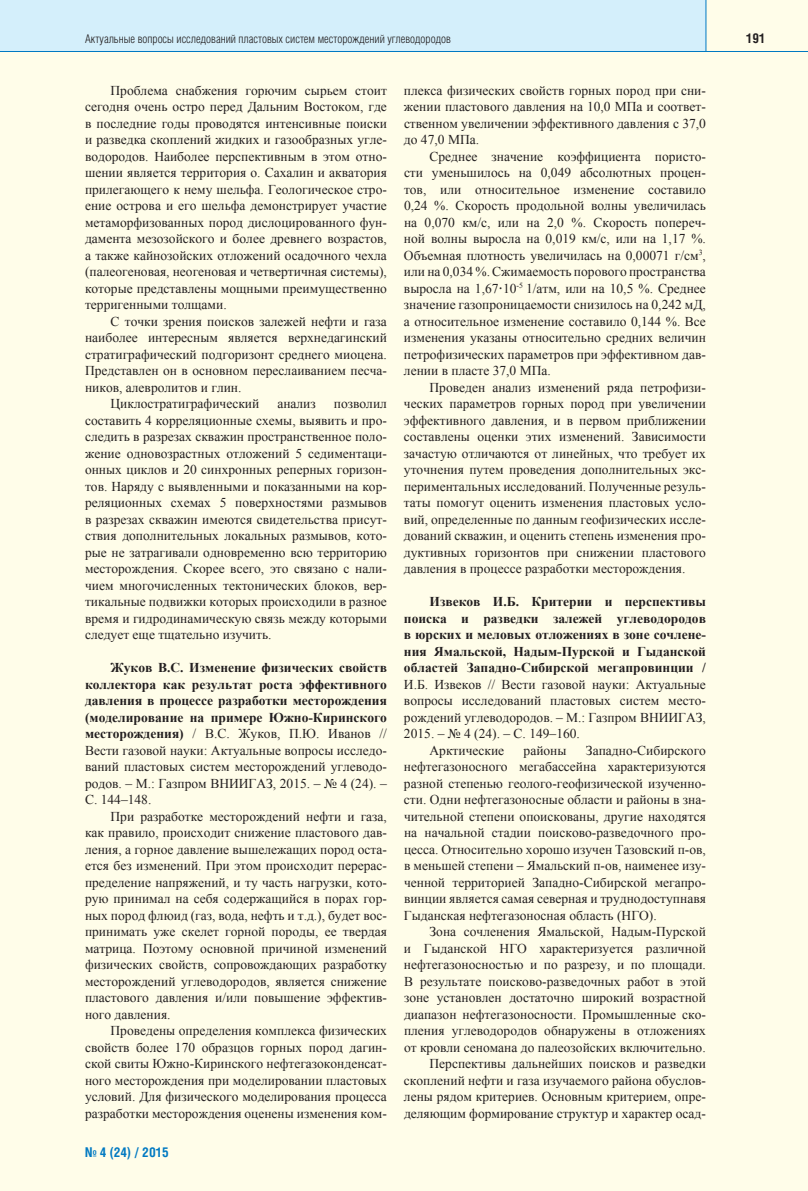
<style>
.page{position:relative;width:808px;height:1191px;background:#fff}
.page>*{position:absolute;margin:0;border:0;box-sizing:border-box;transform-origin:0 0}
.t1{font:13.5px/16.5px "Times New Roman";color:#231f20;text-align:justify}
.t2{font:700 13.5px/16.5px "Times New Roman";color:#231f20;text-align:justify}
.t3{font:700 13.5px "Helios Cond";color:#0079c2}
.t4{font:700 13.5px "Helios Cond";color:#231f20}
.t5{font:300 12px "Helios Cond";color:#231f20}
.s1{font-weight:400}
.s2{font-weight:700}
</style>
<div class="page">
<div style="left:0;top:52px;width:808px;height:1139px;background:#fffde9"></div>
<div style="left:0;top:0;width:706px;height:51px;background:#d4effb"></div>
<div style="left:706px;top:0;width:102px;height:51px;background:#fffde9"></div>
<hr style="left:0;top:51px;width:808px;height:1px;background:#0079c2">
<hr style="left:705px;top:0;width:1px;height:51px;background:#0079c2">
<p class="t5" style="left:85px;top:34px;width:367px">Актуальные вопросы исследований пластовых систем месторождений углеводородов</p>
<p class="t4" style="left:746px;top:33px;width:21px">191</p>
<p class="t1" style="left:85px;top:82px;width:303px;text-indent:26px">Проблема снабжения горючим сырьем стоит сегодня очень остро перед Дальним Востоком, где в последние годы проводятся интенсивные поиски и разведка скоплений жидких и газообразных угле&shy;водородов. Наиболее перспективным в этом отно&shy;шении является территория о. Сахалин и акватория прилегающего к нему шельфа. Геологическое стро&shy;ение острова и его шельфа демонстрирует участие метаморфизованных пород дислоцированного фун&shy;дамента мезозойского и более древнего возрастов, а также кайнозойских отложений осадочного чехла (палеогеновая, неогеновая и четвертичная системы), которые представлены мощными преимущественно терригенными толщами.</p>
<p class="t1" style="left:111px;top:313px;width:278px">С точки зрения поисков залежей нефти и газа</p>
<p class="t1" style="left:85px;top:329px;width:303px">наиболее интересным является верхнедагинский</p>
<p class="t1" style="left:85px;top:346px;width:303px">стратиграфический подгоризонт среднего миоцена.</p>
<p class="t1" style="left:85px;top:362px;width:303px">Представлен он в основном переслаиванием песча-</p>
<p class="t1" style="left:85px;top:379px;width:158px">ников, алевролитов и глин.</p>
<p class="t1" style="left:111px;top:395px;width:150px">Циклостратиграфический</p>
<p class="t1" style="left:277px;top:395px;width:40px">анализ</p>
<p class="t1" style="left:85px;top:395px;width:303px;text-indent:249px">позволил составить 4 корреляционные схемы, выявить и про&shy;следить в разрезах скважин пространственное поло&shy;жение одновозрастных отложений 5 седиментаци&shy;онных циклов и 20 синхронных реперных горизон&shy;тов. Наряду с выявленными и показанными на кор&shy;реляционных схемах 5 поверхностями размывов в разрезах скважин имеются свидетельства присут&shy;ствия дополнительных локальных размывов, кото&shy;рые не затрагивали одновременно всю территорию месторождения. Скорее всего, это связано с нали&shy;чием многочисленных тектонических блоков, вер&shy;тикальные подвижки которых происходили в разное время и гидродинамическую связь между которыми следует еще тщательно изучить.</p>
<p class="t2" style="left:85px;top:659px;width:303px;text-indent:26px">Жуков В.С. Изменение физических свойств коллектора как результат роста эффективного давления в процессе разработки месторождения (моделирование на примере Южно-Киринского месторождения) <span class="s1">/ В.С. Жуков, П.Ю. Иванов // Вести газовой науки: Актуальные вопросы исследо&shy;ваний пластовых систем месторождений углеводо&shy;родов. – М.: Газпром ВНИИГАЗ, 2015. – № 4 (24). – С. 144–148.</span></p>
<p class="t1" style="left:85px;top:808px;width:303px;text-indent:26px">При разработке месторождений нефти и газа, как правило, происходит снижение пластового дав&shy;ления, а горное давление вышележащих пород оста&shy;ется без изменений. При этом происходит перерас&shy;пределение напряжений, и ту часть нагрузки, кото&shy;рую принимал на себя содержащийся в порах гор&shy;ных пород флюид (газ, вода, нефть и т.д.), будет вос&shy;принимать уже скелет горной породы, ее твердая матрица. Поэтому основной причиной изменений физических свойств, сопровождающих разработку месторождений углеводородов, является снижение пластового давления и/или повышение эффектив&shy;ного давления.</p>
<p class="t1" style="left:85px;top:1022px;width:303px;text-indent:26px">Проведены определения комплекса физических свойств более 170 образцов горных пород дагин&shy;ской свиты Южно-Киринского нефтегазоконденсат&shy;ного месторождения при моделировании пластовых условий. Для физического моделирования процесса разработки месторождения оценены изменения ком-</p>
<p class="t3" style="left:85px;top:1147px;width:86px">№ 4 (24) / 2015</p>
<p class="t1" style="left:404px;top:82px;width:303px">плекса физических свойств горных пород при сни&shy;жении пластового давления на 10,0 МПа и соответ&shy;ственном увеличении эффективного давления с 37,0 до 47,0 МПа.</p>
<p class="t1" style="left:404px;top:148px;width:303px;text-indent:26px">Среднее значение коэффициента пористо&shy;сти уменьшилось на 0,049 абсолютных процен&shy;тов, или относительное изменение составило 0,24 %. Скорость продольной волны увеличилась на 0,070 км/с, или на 2,0 %. Скорость попереч&shy;ной волны выросла на 0,019 км/с, или на 1,17 %.<br>Объемная плотность увеличилась на 0,00071 г/см<sup>3</sup>, или на 0,034 %. Сжимаемость порового пространства выросла на 1,67<span class="s2">·</span>10<sup>-5</sup> 1/атм, или на 10,5 %. Среднее значение газопроницаемости снизилось на 0,242 мД, а относительное изменение составило 0,144 %. Все изменения указаны относительно средних величин петрофизических параметров при эффективном дав&shy;лении в пласте 37,0 МПа.</p>
<p class="t1" style="left:404px;top:379px;width:303px;text-indent:26px">Проведен анализ изменений ряда петрофизи&shy;ческих параметров горных пород при увеличении эффективного давления, и в первом приближении составлены оценки этих изменений. Зависимости зачастую отличаются от линейных, что требует их уточнения путем проведения дополнительных экс&shy;периментальных исследований. Полученные резуль&shy;таты помогут оценить изменения пластовых усло&shy;вий, определенные по данным геофизических иссле&shy;дований скважин, и оценить степень изменения про&shy;дуктивных горизонтов при снижении пластового давления в процессе разработки месторождения.</p>
<p class="t2" style="left:404px;top:593px;width:303px;text-indent:26px">Извеков И.Б. Критерии и перспективы поиска и разведки залежей углеводородов в юрских и меловых отложениях в зоне сочлене&shy;ния Ямальской, Надым-Пурской и Гыданской областей Западно-Сибирской мегапровинции /</p>
<p class="t1" style="left:404px;top:676px;width:303px">И.Б. Извеков // Вести газовой науки: Актуальные</p>
<p class="t1" style="left:404px;top:692px;width:303px">вопросы исследований пластовых систем место-</p>
<p class="t1" style="left:404px;top:709px;width:303px">рождений углеводородов. – М.: Газпром ВНИИГАЗ,</p>
<p class="t1" style="left:404px;top:725px;width:178px">2015. – № 4 (24). – С. 149–160.</p>
<p class="t1" style="left:429px;top:742px;width:76px">Арктические</p>
<p class="t1" style="left:523px;top:742px;width:45px">районы</p>
<p class="t1" style="left:404px;top:742px;width:303px;text-indent:182px">Западно-Сибирского нефтегазоносного мегабассейна характеризуются разной степенью геолого-геофизической изученно&shy;сти. Одни нефтегазоносные области и районы в зна&shy;чительной степени опоискованы, другие находятся на начальной стадии поисково-разведочного про&shy;цесса. Относительно хорошо изучен Тазовский п-ов, в меньшей степени – Ямальский п-ов, наименее изу&shy;ченной территорией Западно-Сибирской мегапро&shy;винции является самая северная и труднодоступнавя Гыданская нефтегазоносная область (НГО).</p>
<p class="t1" style="left:404px;top:923px;width:303px;text-align:right">Зона сочленения Ямальской, Надым-Пурской<br>и Гыданской НГО характеризуется различной нефтегазоносностью и по разрезу, и по площади.<br>В результате поисково-разведочных работ в этой зоне установлен достаточно широкий возрастной диапазон нефтегазоносности. Промышленные ско&shy;пления углеводородов обнаружены в отложениях от кровли сеномана до палеозойских включительно.<br>Перспективы дальнейших поисков и разведки скоплений нефти и газа изучаемого района обуслов&shy;лены рядом критериев. Основным критерием, опре&shy;деляющим формирование структур и характер осад-</p>
</div>
